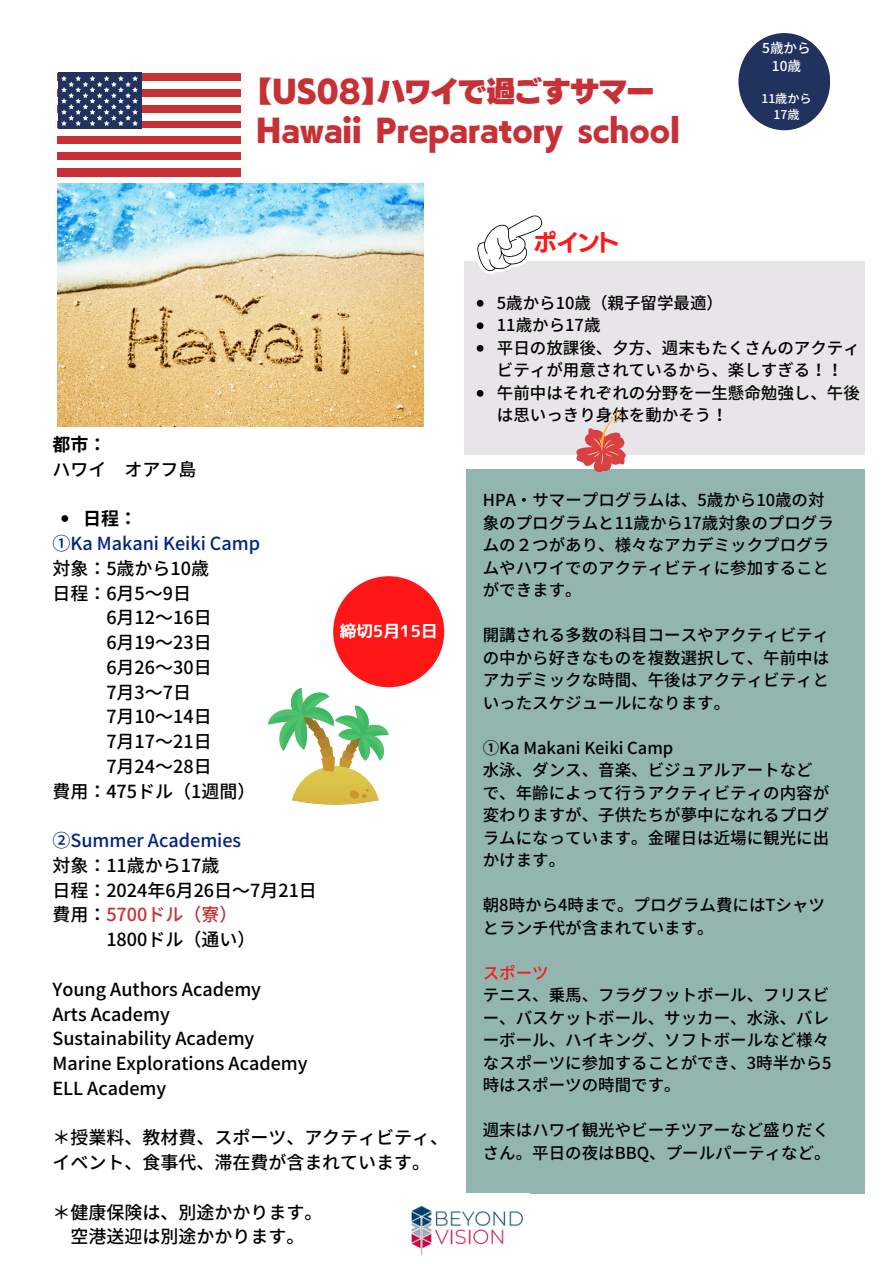
<style>
.page{position:relative;width:893px;height:1264px;background:#fff}
.page>*{position:absolute;margin:0;border:0;box-sizing:border-box;transform-origin:0 0}
.t1{font:28.5px "TEST UD Kakugo Large U";color:#c73136}
.t2{font:22.95px "TEST UD Kakugo Large B";color:#ff1616}
.t3{font:500 18px/24.8px "Noto Sans JP";color:#000}
.t4{font:500 18px "Noto Sans JP";color:#00247d}
.t5{font:500 18px "Noto Sans JP";color:#c73136}
.t6{font:700 18px "Noto Sans JP";color:#000}
.t7{font:500 16.5px/22.5px "Noto Sans JP";color:#000}
.t8{font:16.5px "rounded mplus 1 p bold";color:#fff}
.t9{font:500 16.5px "Noto Sans JP";color:#ff1616}
.t10{font:500 13.65px "Noto Sans JP";color:#fff}
.t11{font:500 12.15px "Noto Sans JP";color:#fff}
.s1{color:#000}
</style>
<div class="page">
<div style="left:464px;top:262px;width:400px;height:193px;background:#e8e5e8"></div>
<svg style="left:476px;top:300px;width:7px;height:7px"></svg>
<svg style="left:476px;top:322px;width:7px;height:7px"></svg>
<svg style="left:476px;top:345px;width:7px;height:7px"></svg>
<svg style="left:476px;top:390px;width:7px;height:7px"></svg>
<svg style="left:466px;top:215px;width:91px;height:59px"></svg>
<div style="left:58px;top:73px;width:183px;height:103px;background:#c73136"></div>
<div style="left:58px;top:82px;width:183px;height:7px;background:#fff"></div>
<div style="left:58px;top:97px;width:183px;height:8px;background:#fff"></div>
<div style="left:58px;top:113px;width:183px;height:7px;background:#fff"></div>
<div style="left:58px;top:129px;width:183px;height:7px;background:#fff"></div>
<div style="left:58px;top:145px;width:183px;height:7px;background:#fff"></div>
<div style="left:58px;top:160px;width:183px;height:7px;background:#fff"></div>
<div style="left:58px;top:73px;width:83px;height:56px;background:#22325e"></div>
<svg style="left:61px;top:76px;width:77px;height:50px"></svg>
<div style="left:466px;top:469px;width:398px;height:724px;background:#92b6af"></div>
<div style="left:738px;top:33px;width:92px;height:97px;background:#22325e;border-radius:50%"></div>
<img style="left:411px;top:1205px;width:113px;height:51px">
<div style="left:333px;top:576px;width:111px;height:111px;background:#ff1616;border-radius:50%"></div>
<img style="left:58px;top:184px;width:365px;height:243px">
<svg style="left:268px;top:688px;width:120px;height:117px"></svg>
<svg style="left:576px;top:411px;width:50px;height:61px"></svg>
<svg style="left:61px;top:515px;width:7px;height:7px"></svg>
<p class="t1" style="left:256px;top:77px;width:399px">【US08】ハワイで過ごすサマー</p>
<p class="t1" style="left:256px;top:116px;width:425px">Hawaii Preparatory school</p>
<p class="t2" style="left:533px;top:230px;width:87px">ポイント</p>
<p class="t10" style="left:762px;top:37px;width:50px">5歳から</p>
<p class="t10" style="left:772px;top:55px;width:31px">10歳</p>
<p class="t11" style="left:761px;top:89px;width:52px">11歳から</p>
<p class="t11" style="left:773px;top:105px;width:27px">17歳</p>
<p class="t6" style="left:52px;top:430px;width:55px">都市：</p>
<p class="t3" style="left:52px;top:456px;width:145px">ハワイ オアフ島</p>
<p class="t6" style="left:83px;top:504px;width:55px">日程：</p>
<p class="t4" style="left:52px;top:529px;width:209px">①Ka Makani Keiki Camp</p>
<p class="t3" style="left:52px;top:555px;width:158px">対象：5歳から10歳</p>
<p class="t3" style="left:52px;top:579px;width:134px">日程：6月5～9日</p>
<p class="t3" style="left:106px;top:604px;width:101px">6月 12～16日</p>
<p class="t3" style="left:106px;top:629px;width:101px">6月 19～23日</p>
<p class="t3" style="left:106px;top:654px;width:101px">6月 26～30日</p>
<p class="t3" style="left:106px;top:678px;width:80px">7月 3～7日</p>
<p class="t3" style="left:106px;top:703px;width:101px">7月 10～14日</p>
<p class="t3" style="left:106px;top:728px;width:101px">7月 17～21日</p>
<p class="t3" style="left:106px;top:753px;width:101px">7月 24～28日</p>
<p class="t3" style="left:52px;top:777px;width:204px">費用：475ドル（1週間）</p>
<p class="t4" style="left:52px;top:826px;width:190px">②Summer Academies</p>
<p class="t3" style="left:52px;top:852px;width:168px">対象：11歳から17歳</p>
<p class="t3" style="left:52px;top:876px;width:260px">日程：2024年6月 26日～7月 21日</p>
<p class="t5" style="left:52px;top:900px;width:186px"><span class="s1">費用：</span>5700ドル（寮）</p>
<p class="t3" style="left:106px;top:926px;width:150px">1800ドル（通い）</p>
<p class="t3" style="left:52px;top:975px;width:210px">Young Authors Academy</p>
<p class="t3" style="left:52px;top:1000px;width:119px">Arts Academy</p>
<p class="t3" style="left:52px;top:1025px;width:203px">Sustainability Academy</p>
<p class="t3" style="left:52px;top:1050px;width:257px">Marine Explorations Academy</p>
<p class="t3" style="left:52px;top:1074px;width:115px">ELL Academy</p>
<p class="t3" style="left:52px;top:1124px;width:397px">＊授業料、教材費、スポーツ、アクティビティ、イベント、食事代、滞在費が含まれています。</p>
<p class="t3" style="left:52px;top:1198px;width:271px">＊健康保険は、別途かかります。</p>
<p class="t3" style="left:70px;top:1223px;width:235px">空港送迎は別途かかります。</p>
<p class="t8" style="left:340px;top:619px;width:99px">締切5月15日</p>
<p class="t7" style="left:497px;top:291px;width:228px">5歳から10歳（親子留学最適）</p>
<p class="t7" style="left:497px;top:313px;width:105px">11歳から17歳</p>
<p class="t7" style="left:497px;top:336px;width:364px">平日の放課後、夕方、週末もたくさんのアクティビティが用意されているから、楽しすぎる！！</p>
<p class="t7" style="left:497px;top:381px;width:364px">午前中はそれぞれの分野を一生懸命勉強し、午後は思いっきり身体を動かそう！</p>
<p class="t7" style="left:483px;top:488px;width:352px">HPA・サマープログラムは、5歳から10歳の対象のプログラムと11歳から17歳対象のプログラムの２つがあり、様々なアカデミックプログラムやハワイでのアクティビティに参加することができます。</p>
<p class="t7" style="left:483px;top:623px;width:348px;text-align:justify">開講される多数の科目コースやアクティビティの中から好きなものを複数選択して、午前中はアカデミックな時間、午後はアクティビティといったスケジュールになります。</p>
<p class="t7" style="left:483px;top:735px;width:192px">①Ka Makani Keiki Camp</p>
<p class="t7" style="left:483px;top:758px;width:348px">水泳、ダンス、音楽、ビジュアルアートなどで、年齢によって行うアクティビティの内容が変わりますが、子供たちが夢中になれるプログラムになっています。金曜日は近場に観光に出かけます。</p>
<p class="t7" style="left:483px;top:893px;width:344px">朝8時から4時まで。プログラム費にはTシャツとランチ代が含まれています。</p>
<p class="t9" style="left:483px;top:959px;width:67px">スポーツ</p>
<p class="t7" style="left:483px;top:983px;width:350px">テニス、乗馬、フラグフットボール、フリスビー、バスケットボール、サッカー、水泳、バレーボール、ハイキング、ソフトボールなど様々なスポーツに参加することができ、3時半から5時はスポーツの時間です。</p>
<p class="t7" style="left:483px;top:1118px;width:349px">週末はハワイ観光やビーチツアーなど盛りだくさん。平日の夜はBBQ、プールパーティなど。</p>
</div>
